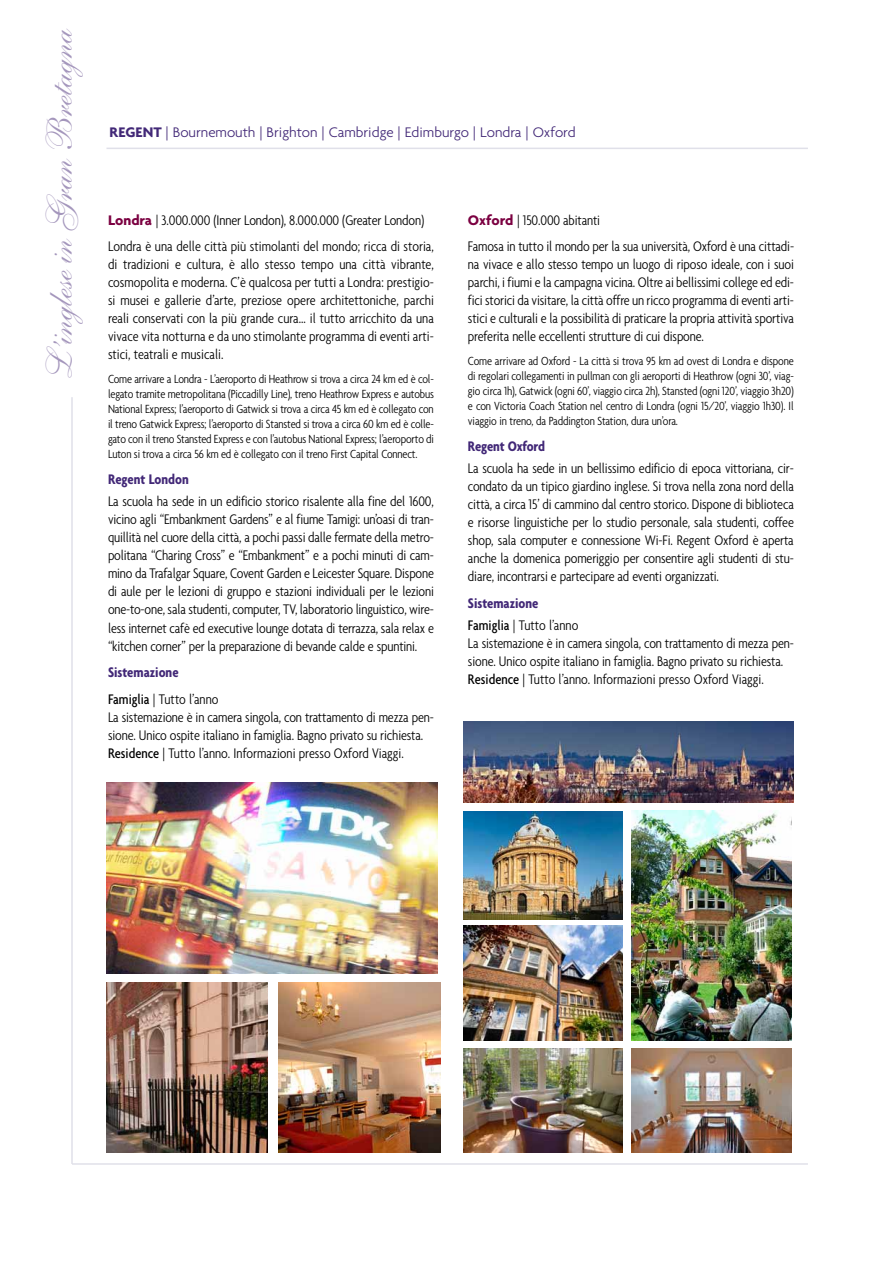
<style>
.page{position:relative;width:893px;height:1263px;background:#fff}
.page>*{position:absolute;margin:0;border:0;box-sizing:border-box;transform-origin:0 0}
.t1{font:36px "Shelley Allegro Script";color:#a496bc}
.t2{font:300 condensed 15px/18px "Agenda";letter-spacing:-.01em;color:#000}
.t3{font:700 condensed 15px/26.5px "Agenda";color:#422877}
.t4{font:300 15px "Agenda";color:#422877}
.t5{font:300 condensed 12.75px/15px "Agenda";letter-spacing:-.015em;color:#000;text-align:justify}
.s1{font-weight:700}
.s2{font-weight:700;font-stretch:normal;color:#7b0041}
.s3{font-weight:500;color:#000}
.s4{font-weight:300;color:#000}
.s5{font-weight:500}
</style>
<div class="page">
<hr style="left:106px;top:148px;width:702px;height:1px;background:#e0e0e9">
<hr style="left:72px;top:1163px;width:736px;height:2px;background:#e0e0e9">
<hr style="left:71px;top:397px;width:2px;height:767px;background:#e0e0e9">
<img style="left:279px;top:982px;width:161px;height:170px">
<img style="left:106px;top:782px;width:332px;height:192px">
<img style="left:106px;top:982px;width:162px;height:170px">
<img style="left:463px;top:925px;width:160px;height:115px">
<img style="left:632px;top:810px;width:159px;height:231px">
<img style="left:632px;top:1049px;width:159px;height:104px">
<img style="left:463px;top:722px;width:330px;height:80px">
<img style="left:463px;top:1049px;width:160px;height:104px">
<img style="left:463px;top:811px;width:160px;height:108px">
<h1 class="t1" style="left:50px;top:384px;width:357px;rotate:-90deg">L’inglesein Gran B retagna</h1>
<p class="t4" style="left:110px;top:126px;width:468px"><span class="s1">REGENT</span> | Bournemouth | Brighton | Cambridge | Edimburgo | Londra | Oxford</p>
<p class="t2" style="left:108px;top:208px;width:327px;line-height:26.5px"><span class="s2">Londra</span> | 3.000.000 (Inner London), 8.000.000 (Greater London)<br>Londra è una delle città più stimolanti del mondo; ricca di storia,</p>
<p class="t2" style="left:108px;top:257px;width:327px;text-align:justify">di tradizioni e cultura, è allo stesso tempo una città vibrante, cosmopolita e moderna. C’è qualcosa per tutti a Londra: prestigio&shy;si musei e gallerie d’arte, preziose opere architettoniche, parchi reali conservati con la più grande cura... il tutto arricchito da una vivace vita notturna e da uno stimolante programma di eventi arti&shy;stici, teatrali e musicali.</p>
<p class="t5" style="left:108px;top:372px;width:327px">Come arrivare a Londra - L’aeroporto di Heathrow si trova a circa 24 km ed è col&shy;legato tramite metropolitana (Piccadilly Line), treno Heathrow Express e autobus National Express; l’aeroporto di Gatwick si trova a circa 45 km ed è collegato con il treno Gatwick Express; l’aeroporto di Stansted si trova a circa 60 km ed è colle&shy;gato con il treno Stansted Express e con l’autobus National Express; l’aeroporto di Luton si trova a circa 56 km ed è collegato con il treno First Capital Connect.</p>
<p class="t3" style="left:108px;top:467px;width:82px">Regent London</p>
<p class="t2" style="left:108px;top:494px;width:327px;text-align:justify">La scuola ha sede in un edificio storico risalente alla fine del 1600, vicino agli “Embankment Gardens” e al fiume Tamigi: un’oasi di tran&shy;quillità nel cuore della città, a pochi passi dalle fermate della metro&shy;politana “Charing Cross” e “Embankment” e a pochi minuti di cam&shy;mino da Trafalgar Square, Covent Garden e Leicester Square. Dispone di aule per le lezioni di gruppo e stazioni individuali per le lezioni one-to-one, sala studenti, computer, TV, laboratorio linguistico, wire&shy;less internet cafè ed executive lounge dotata di terrazza, sala relax e “kitchen corner” per la preparazione di bevande calde e spuntini.</p>
<p class="t3" style="left:108px;top:660px;width:112px">Sistemazione<br><span class="s3">Famiglia</span> <span class="s4">| Tutto l’anno</span></p>
<p class="t2" style="left:108px;top:709px;width:327px">La sistemazione è in camera singola, con trattamento di mezza pen&shy;sione. Unico ospite italiano in famiglia. Bagno privato su richiesta.<br><span class="s5">Residence</span> | Tutto l’anno. Informazioni presso Oxford Viaggi.</p>
<p class="t2" style="left:468px;top:208px;width:328px;line-height:26.5px"><span class="s2">Oxford</span> | 150.000 abitanti<br>Famosa in tutto il mondo per la sua università, Oxford è una cittadi-</p>
<p class="t2" style="left:468px;top:257px;width:327px;text-align:justify">na vivace e allo stesso tempo un luogo di riposo ideale, con i suoi parchi, i fiumi e la campagna vicina. Oltre ai bellissimi college ed edi&shy;fici storici da visitare, la città offre un ricco programma di eventi arti&shy;stici e culturali e la possibilità di praticare la propria attività sportiva preferita nelle eccellenti strutture di cui dispone.</p>
<p class="t5" style="left:468px;top:354px;width:327px">Come arrivare ad Oxford - La città si trova 95 km ad ovest di Londra e dispone di regolari collegamenti in pullman con gli aeroporti di Heathrow (ogni 30’, viag&shy;gio circa 1h), Gatwick (ogni 60’, viaggio circa 2h), Stansted (ogni 120’, viaggio 3h20) e con Victoria Coach Station nel centro di Londra (ogni 15/20’, viaggio 1h30). Il viaggio in treno, da Paddington Station, dura un’ora.</p>
<p class="t3" style="left:468px;top:434px;width:79px">Regent Oxford</p>
<p class="t2" style="left:468px;top:461px;width:327px;text-align:justify">La scuola ha sede in un bellissimo edificio di epoca vittoriana, cir&shy;condato da un tipico giardino inglese. Si trova nella zona nord della città, a circa 15’ di cammino dal centro storico. Dispone di biblioteca e risorse linguistiche per lo studio personale, sala studenti, coffee shop, sala computer e connessione Wi-Fi. Regent Oxford è aperta anche la domenica pomeriggio per consentire agli studenti di stu&shy;diare, incontrarsi e partecipare ad eventi organizzati.</p>
<p class="t3" style="left:468px;top:593px;width:112px;line-height:22.2px">Sistemazione<br><span class="s3">Famiglia</span> <span class="s4">| Tutto l’anno</span></p>
<p class="t2" style="left:468px;top:636px;width:327px">La sistemazione è in camera singola, con trattamento di mezza pen&shy;sione. Unico ospite italiano in famiglia. Bagno privato su richiesta.<br><span class="s5">Residence</span> | Tutto l’anno. Informazioni presso Oxford Viaggi.</p>
</div>
